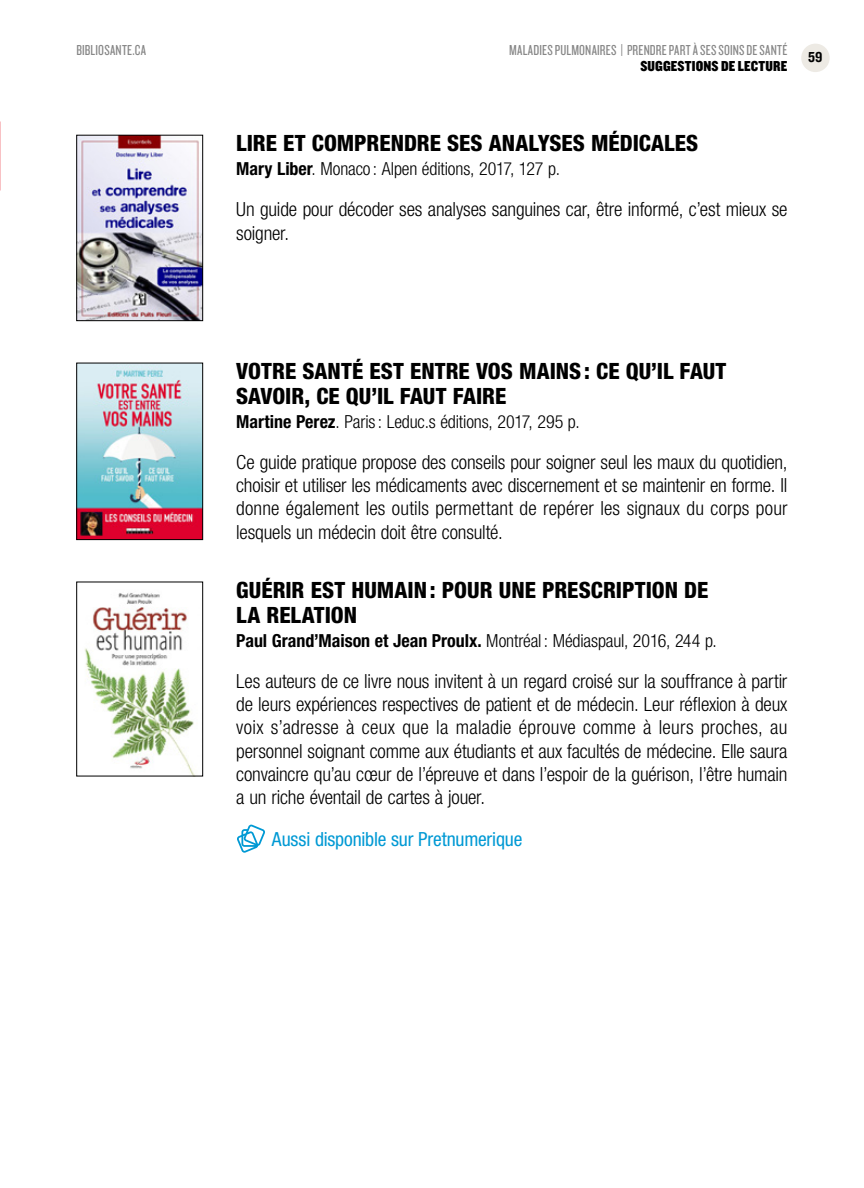
<style>
.page{position:relative;width:864px;height:1188px;background:#fff}
.page>*{position:absolute;margin:0;border:0;box-sizing:border-box;transform-origin:0 0}
.t1{font:800 condensed 22.5px/24.8px "Helvetica Neue LT Std";color:#000}
.t2{font:300 condensed 19.5px/23.2px "Helvetica Neue LT Std";letter-spacing:-.01em;color:#000;text-align:justify}
.t3{font:condensed 19.5px "Helvetica Neue LT Std";letter-spacing:-.01em;color:#0099d4}
.t4{font:300 condensed 18px "Helvetica Neue LT Std";letter-spacing:-.005em;color:#000}
.t5{font:15px "Knockout 28 Junior Feathrwt";letter-spacing:.015em;color:#878787}
.t6{font:15px "Knockout 70 Full Welterwt";letter-spacing:.01em;color:#000}
.t7{font:15px "Knockout HTF50 Welterweight";color:#000}
.s1{font-weight:700}
</style>
<div class="page">
<div style="left:801px;top:44px;width:29px;height:28px;background:#edeae4;border-radius:50%"></div>
<img style="left:78px;top:137px;width:123px;height:182px">
<div style="left:76px;top:135px;width:127px;height:186px;border:1px solid #000"></div>
<img style="left:78px;top:365px;width:123px;height:173px">
<div style="left:76px;top:363px;width:127px;height:177px;border:1px solid #000"></div>
<img style="left:84px;top:593px;width:110px;height:181px">
<div style="left:76px;top:582px;width:127px;height:194px;border:1px solid #000"></div>
<svg style="left:237px;top:825px;width:28px;height:28px"></svg>
<p class="t5" style="left:76px;top:41px;width:71px">BIBLIOSANTE.CA</p>
<p class="t5" style="left:509px;top:41px;width:280px">MALADIES PULMONAIRES | PRENDRE PART À SES SOINS DE SANTÉ</p>
<p class="t6" style="left:640px;top:56px;width:149px">SUGGESTIONS DE LECTURE</p>
<p class="t7" style="left:808px;top:50px;width:16px">59</p>
<p class="t1" style="left:236px;top:130px;width:464px">LIRE ET COMPRENDRE SES ANALYSES MÉDICALES</p>
<p class="t4" style="left:236px;top:158px;width:325px"><span class="s1">Mary Liber</span>. Monaco : Alpen éditions, 2017, 127 p.</p>
<p class="t2" style="left:236px;top:198px;width:553px">Un guide pour décoder ses analyses sanguines car, être informé, c’est mieux se soigner.</p>
<p class="t1" style="left:236px;top:358px;width:492px">VOTRE SANTÉ EST ENTRE VOS MAINS: CE QU’IL FAUT<br>SAVOIR, CE QU’IL FAUT FAIRE</p>
<p class="t4" style="left:236px;top:411px;width:345px"><span class="s1">Martine Perez</span>. Paris: Leduc.s éditions, 2017, 295 p.</p>
<p class="t2" style="left:236px;top:450px;width:553px">Ce guide pratique propose des conseils pour soigner seul les maux du quotidien, choisir et utiliser les médicaments avec discernement et se maintenir en forme. Il donne également les outils permettant de repérer les signaux du corps pour lesquels un médecin doit être consulté.</p>
<p class="t1" style="left:236px;top:577px;width:474px">GUÉRIR EST HUMAIN: POUR UNE PRESCRIPTION DE<br>LA RELATION</p>
<p class="t4" style="left:236px;top:630px;width:482px"><span class="s1">Paul Grand’Maison et Jean Proulx.</span> Montréal : Médiaspaul, 2016, 244 p.</p>
<p class="t2" style="left:236px;top:669px;width:553px">Les auteurs de ce livre nous invitent à un regard croisé sur la souffrance à partir de leurs expériences respectives de patient et de médecin. Leur réflexion à deux voix s’adresse à ceux que la maladie éprouve comme à leurs proches, au personnel soignant comme aux étudiants et aux facultés de médecine. Elle saura convaincre qu’au cœur de l’épreuve et dans l’espoir de la guérison, l’être humain a un riche éventail de cartes à jouer.</p>
<p class="t3" style="left:272px;top:828px;width:252px">Aussi disponible sur Pretnumerique</p>
</div>
